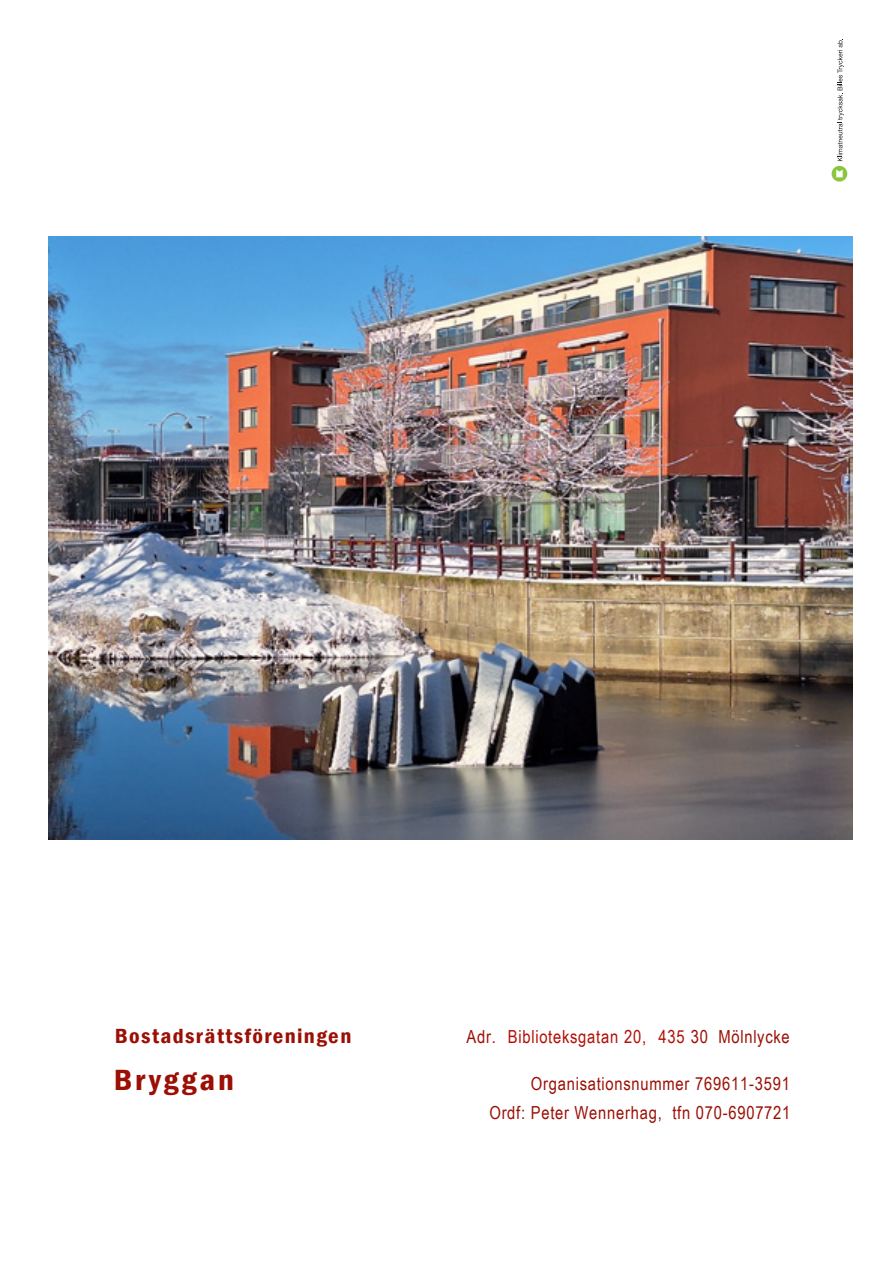
<style>
.page{position:relative;width:893px;height:1263px;background:#fff}
.page>*{position:absolute;margin:0;border:0;box-sizing:border-box;transform-origin:0 0}
.t1{font:30px "Franklin Gothic Demi Cond";letter-spacing:.085em;color:#9b0f05;scale:1.1 1}
.t2{font:21px "Franklin Gothic Demi Cond";letter-spacing:.06em;color:#9b0f05;scale:1.09 1}
.t3{font:18px/28.7px "Arial Narrow";letter-spacing:.045em;color:#9b0f05;text-align:right}
.t4{font:18px "Arial Narrow";letter-spacing:.04em;color:#b10f07}
.s1{color:#9b0f05}
.s2{color:#b10700}
</style>
<div class="page">
<img style="left:48px;top:237px;width:804px;height:603px">
<div style="left:832px;top:166px;width:15px;height:16px;background:#8bc63e;border-radius:50%"></div>
<svg style="left:836px;top:170px;width:7px;height:7px"></svg>
<svg style="left:837px;top:39px;width:7px;height:122px"></svg>
<p class="t2" style="left:115px;top:1022px;width:219px">Bostadsrättsföreningen</p>
<p class="t4" style="left:466px;top:1023px;width:325px"><span class="s1">Adr</span><span class="s2">.</span> Biblioteksgatan 20<span class="s2">,</span> 435 <span class="s1">30 Mölnlycke</span></p>
<h1 class="t1" style="left:114px;top:1060px;width:110px">Bryggan</h1>
<p class="t3" style="left:489px;top:1069px;width:303px">Organisationsnummer 769611-3591<br>Ordf: Peter Wennerhag, tfn 070-6907721</p>
</div>
